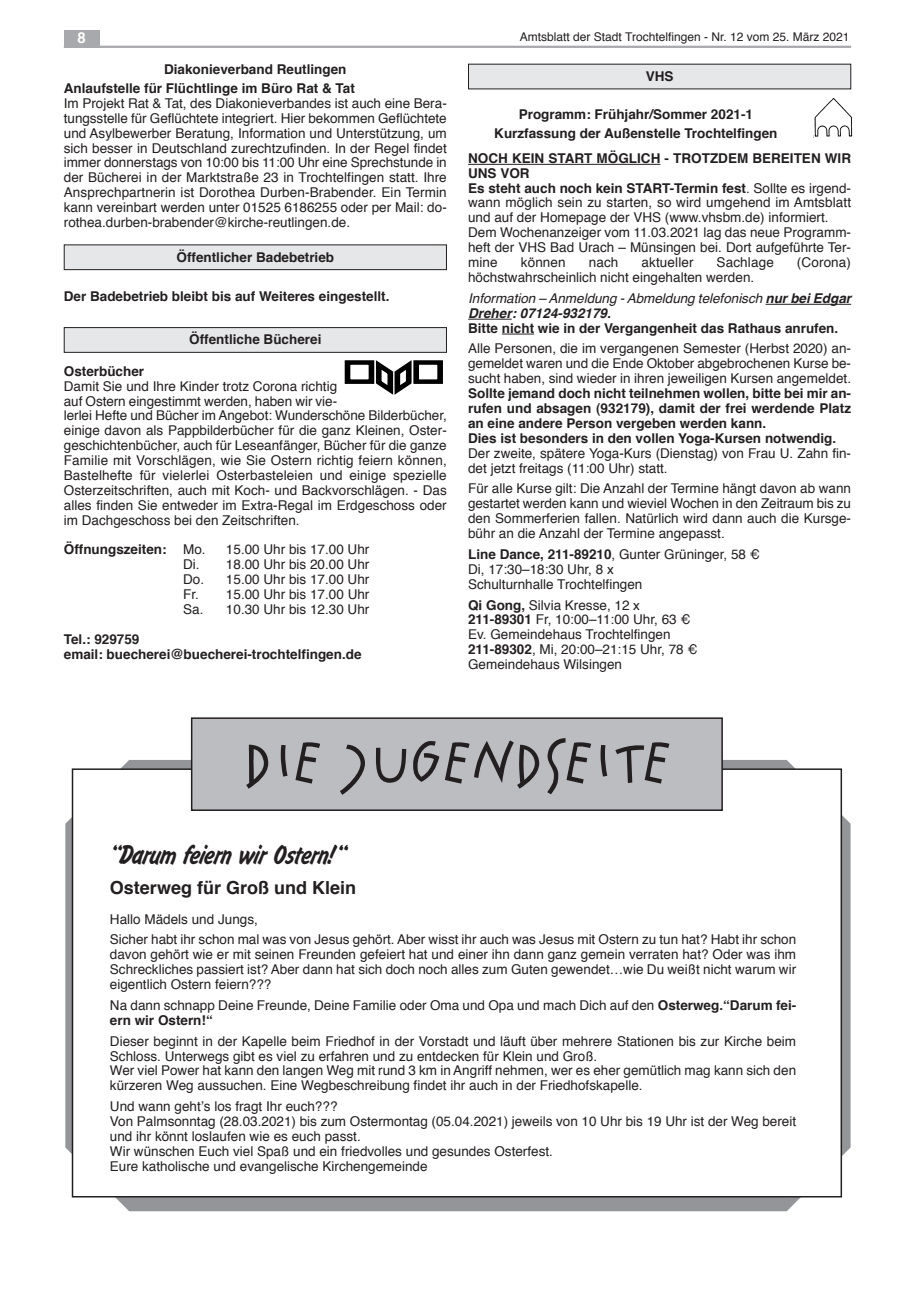
<style>
.page{position:relative;width:915px;height:1297px;background:#fff}
.page>*{position:absolute;margin:0;border:0;box-sizing:border-box;transform-origin:0 0}
.t1{font:700 60px "Jockey";letter-spacing:.05em;color:#231f20}
.t2{font:300 28.5px "Flash";color:#231f20}
.t3{font:700 18px "Helvetica";color:#231f20}
.t4{font:700 15px "Helvetica";color:#fff}
.t5{font:13.5px/14.9px "Helvetica";color:#231f20;text-align:justify}
.t6{font:700 13.5px/14.9px "Helvetica";color:#231f20}
.t7{font:italic 13.5px/14.9px "Helvetica";color:#231f20}
.t8{font:12px "Helvetica";color:#231f20}
.s1{font-weight:400}
.s2{font-weight:700}
</style>
<div class="page">
<hr style="left:468px;top:164px;width:192px;height:1px;background:#231f20">
<hr style="left:765px;top:304px;width:85px;height:1px;background:#231f20">
<hr style="left:468px;top:319px;width:43px;height:1px;background:#231f20">
<hr style="left:501px;top:334px;width:33px;height:1px;background:#231f20">
<svg style="left:65px;top:760px;width:785px;height:451px;fill:#939598"></svg>
<div style="left:72px;top:769px;width:769px;height:428px;background:#fff"></div>
<div style="left:192px;top:718px;width:530px;height:92px;background:#bcbdc0"></div>
<div style="left:191px;top:717px;width:531px;height:94px;border:2px solid #231f20"></div>
<div style="left:64px;top:245px;width:382px;height:25px;background:#e6e7e9"></div>
<div style="left:64px;top:244px;width:382px;height:26px;border:1px solid #231f20"></div>
<div style="left:345px;top:360px;width:29px;height:24px;border:5px solid #000"></div>
<svg style="left:373px;top:360px;width:70px;height:35px"></svg>
<div style="left:64px;top:328px;width:382px;height:24px;background:#e6e7e9"></div>
<div style="left:64px;top:327px;width:382px;height:26px;border:1px solid #231f20"></div>
<img style="left:813px;top:98px;width:40px;height:40px">
<div style="left:468px;top:64px;width:382px;height:25px;background:#e6e7e9"></div>
<hr style="left:64px;top:46px;width:786px;height:2px;background:#a8a9ad">
<div style="left:64px;top:30px;width:35px;height:17px;background:#a8a9ad"></div>
<p class="t4" style="left:77px;top:32px;width:10px">8</p>
<p class="t8" style="left:519px;top:32px;width:331px">Amtsblatt der Stadt Trochtelfingen - Nr. 12 vom 25. März 2021</p>
<p class="t6" style="left:164px;top:63px;width:184px">Diakonieverband Reutlingen</p>
<p class="t6" style="left:64px;top:82px;width:292px">Anlaufstelle für Flüchtlinge im Büro Rat &amp; Tat</p>
<p class="t5" style="left:64px;top:97px;width:384px">Im Projekt Rat &amp; Tat, des Diakonieverbandes ist auch eine Bera&shy;tungsstelle für Geflüchtete integriert. Hier bekommen Geflüchtete und Asylbewerber Beratung, Information und Unterstützung, um sich besser in Deutschland zurechtzufinden. In der Regel findet immer donnerstags von 10:00 bis 11:00 Uhr eine Sprechstunde in der Bücherei in der Marktstraße 23 in Trochtelfingen statt. Ihre Ansprechpartnerin ist Dorothea Durben-Brabender. Ein Termin kann vereinbart werden unter 01525 6186255 oder per Mail: do&shy;rothea.durben-brabender@kirche-reutlingen.de.</p>
<p class="t6" style="left:176px;top:250px;width:159px">Öffentlicher Badebetrieb</p>
<p class="t6" style="left:64px;top:290px;width:327px">Der Badebetrieb bleibt bis auf Weiteres eingestellt.</p>
<p class="t6" style="left:189px;top:333px;width:134px">Öffentliche Bücherei</p>
<p class="t6" style="left:64px;top:365px;width:82px">Osterbücher</p>
<p class="t5" style="left:64px;top:380px;width:384px;text-align:left">Damit Sie und Ihre Kinder trotz Corona richtig<br>auf Ostern eingestimmt werden, haben wir vie-<br>lerlei Hefte und Bücher im Angebot: Wunderschöne Bilderbücher, einige davon als Pappbilderbücher für die ganz Kleinen, Oster&shy;geschichtenbücher, auch für Leseanfänger, Bücher für die ganze Familie mit Vorschlägen, wie Sie Ostern richtig feiern können, Bastelhefte für vielerlei Osterbasteleien und einige spezielle Osterzeitschriften, auch mit Koch- und Backvorschlägen. - Das alles finden Sie entweder im Extra-Regal im Erdgeschoss oder im Dachgeschoss bei den Zeitschriften.</p>
<p class="t6" style="left:64px;top:543px;width:143px">Öffnungszeiten: <span class="s1">Mo.</span></p>
<p class="t5" style="left:226px;top:543px;width:145px">15.00 Uhr bis 17.00 Uhr</p>
<p class="t5" style="left:183px;top:558px;width:188px">Di. 18.00 Uhr bis 20.00 Uhr</p>
<p class="t5" style="left:183px;top:573px;width:188px">Do. 15.00 Uhr bis 17.00 Uhr</p>
<p class="t5" style="left:183px;top:588px;width:188px">Fr. 15.00 Uhr bis 17.00 Uhr</p>
<p class="t5" style="left:183px;top:603px;width:188px">Sa. 10.30 Uhr bis 12.30 Uhr</p>
<p class="t6" style="left:64px;top:633px;width:77px">Tel.: 929759</p>
<p class="t6" style="left:64px;top:647px;width:299px">email: buecherei@buecherei-trochtelfingen.de</p>
<p class="t6" style="left:645px;top:70px;width:29px">VHS</p>
<p class="t6" style="left:518px;top:107px;width:236px">Programm: Frühjahr/Sommer 2021-1</p>
<p class="t6" style="left:494px;top:127px;width:285px">Kurzfassung der Außenstelle Trochtelfingen</p>
<p class="t6" style="left:468px;top:152px;width:384px">NOCH KEIN START MÖGLICH - TROTZDEM BEREITEN WIR<br>UNS VOR</p>
<p class="t5" style="left:468px;top:182px;width:384px"><span class="s2">Es steht auch noch kein START-Termin fest</span>. Sollte es irgend&shy;wann möglich sein zu starten, so wird umgehend im Amtsblatt und auf der Homepage der VHS (www.vhsbm.de) informiert.</p>
<p class="t5" style="left:468px;top:226px;width:384px">Dem Wochenanzeiger vom 11.03.2021 lag das neue Programm&shy;heft der VHS Bad Urach – Münsingen bei. Dort aufgeführte Ter&shy;mine</p>
<p class="t5" style="left:520px;top:256px;width:46px">können</p>
<p class="t5" style="left:588px;top:256px;width:31px">nach</p>
<p class="t5" style="left:641px;top:256px;width:54px">aktueller</p>
<p class="t5" style="left:716px;top:256px;width:59px">Sachlage</p>
<p class="t5" style="left:796px;top:256px;width:56px">(Corona)</p>
<p class="t5" style="left:468px;top:271px;width:287px">höchstwahrscheinlich nicht eingehalten werden.</p>
<p class="t7" style="left:468px;top:292px;width:384px">Information – Anmeldung - Abmeldung telefonisch <span class="s2">nur bei Edgar<br>Dreher: 07124-932179.</span></p>
<p class="t6" style="left:468px;top:321px;width:371px">Bitte nicht wie in der Vergangenheit das Rathaus anrufen.</p>
<p class="t5" style="left:468px;top:342px;width:384px">Alle Personen, die im vergangenen Semester (Herbst 2020) an&shy;gemeldet waren und die Ende Oktober abgebrochenen Kurse be&shy;sucht haben, sind wieder in ihren jeweiligen Kursen angemeldet.</p>
<p class="t6" style="left:468px;top:387px;width:384px;text-align:justify">Sollte jemand doch nicht teilnehmen wollen, bitte bei mir an&shy;rufen und absagen (932179), damit der frei werdende Platz an eine andere Person vergeben werden kann.</p>
<p class="t6" style="left:468px;top:432px;width:369px">Dies ist besonders in den vollen Yoga-Kursen notwendig.</p>
<p class="t5" style="left:468px;top:446px;width:384px">Der zweite, spätere Yoga-Kurs (Dienstag) von Frau U. Zahn fin&shy;det jetzt freitags (11:00 Uhr) statt.</p>
<p class="t5" style="left:468px;top:482px;width:384px">Für alle Kurse gilt: Die Anzahl der Termine hängt davon ab wann gestartet werden kann und wieviel Wochen in den Zeitraum bis zu den Sommerferien fallen. Natürlich wird dann auch die Kursge&shy;bühr an die Anzahl der Termine angepasst.</p>
<p class="t5" style="left:468px;top:548px;width:293px"><span class="s2">Line Dance, 211-89210</span>, Gunter Grüninger, 58 €</p>
<p class="t5" style="left:468px;top:563px;width:147px">Di, 17:30–18:30 Uhr, 8 x</p>
<p class="t5" style="left:468px;top:578px;width:176px">Schulturnhalle Trochtelfingen</p>
<p class="t5" style="left:468px;top:598px;width:173px"><span class="s2">Qi Gong,</span> Silvia Kresse, 12 x</p>
<p class="t5" style="left:468px;top:613px;width:224px"><span class="s2">211-89301</span> Fr, 10:00–11:00 Uhr, 63 €</p>
<p class="t5" style="left:468px;top:628px;width:204px">Ev. Gemeindehaus Trochtelfingen</p>
<p class="t5" style="left:468px;top:643px;width:231px"><span class="s2">211-89302</span>, Mi, 20:00–21:15 Uhr, 78 €</p>
<p class="t5" style="left:468px;top:658px;width:155px">Gemeindehaus Wilsingen</p>
<p class="t1" style="left:244px;top:728px;width:426px">DIE JUGENDSEITE</p>
<p class="t2" style="left:110px;top:844px;width:237px">“Darum feiern wir Ostern!“</p>
<p class="t3" style="left:110px;top:880px;width:248px">Osterweg für Groß und Klein</p>
<p class="t5" style="left:110px;top:912px;width:149px">Hallo Mädels und Jungs,</p>
<p class="t5" style="left:110px;top:933px;width:687px">Sicher habt ihr schon mal was von Jesus gehört. Aber wisst ihr auch was Jesus mit Ostern zu tun hat? Habt ihr schon davon gehört wie er mit seinen Freunden gefeiert hat und einer ihn dann ganz gemein verraten hat? Oder was ihm Schreckliches passiert ist? Aber dann hat sich doch noch alles zum Guten gewendet…wie Du weißt nicht warum wir eigentlich Ostern feiern???</p>
<p class="t5" style="left:110px;top:999px;width:687px">Na dann schnapp Deine Freunde, Deine Familie oder Oma und Opa und mach Dich auf den <span class="s2">Osterweg.“Darum fei&shy;ern wir Ostern!“</span></p>
<p class="t5" style="left:110px;top:1034px;width:687px">Dieser beginnt in der Kapelle beim Friedhof in der Vorstadt und läuft über mehrere Stationen bis zur Kirche beim<br>Schloss. Unterwegs gibt es viel zu erfahren und zu entdecken für Klein und Groß.</p>
<p class="t5" style="left:110px;top:1064px;width:687px">Wer viel Power hat kann den langen Weg mit rund 3 km in Angriff nehmen, wer es eher gemütlich mag kann sich den kürzeren Weg aussuchen. Eine Wegbeschreibung findet ihr auch in der Friedhofskapelle.</p>
<p class="t5" style="left:110px;top:1100px;width:229px">Und wann gehtʼs los fragt Ihr euch???</p>
<p class="t5" style="left:110px;top:1115px;width:687px">Von Palmsonntag (28.03.2021) bis zum Ostermontag (05.04.2021) jeweils von 10 Uhr bis 19 Uhr ist der Weg bereit und ihr könnt loslaufen wie es euch passt.</p>
<p class="t5" style="left:110px;top:1145px;width:444px">Wir wünschen Euch viel Spaß und ein friedvolles und gesundes Osterfest.</p>
<p class="t5" style="left:110px;top:1160px;width:319px">Eure katholische und evangelische Kirchengemeinde</p>
</div>
